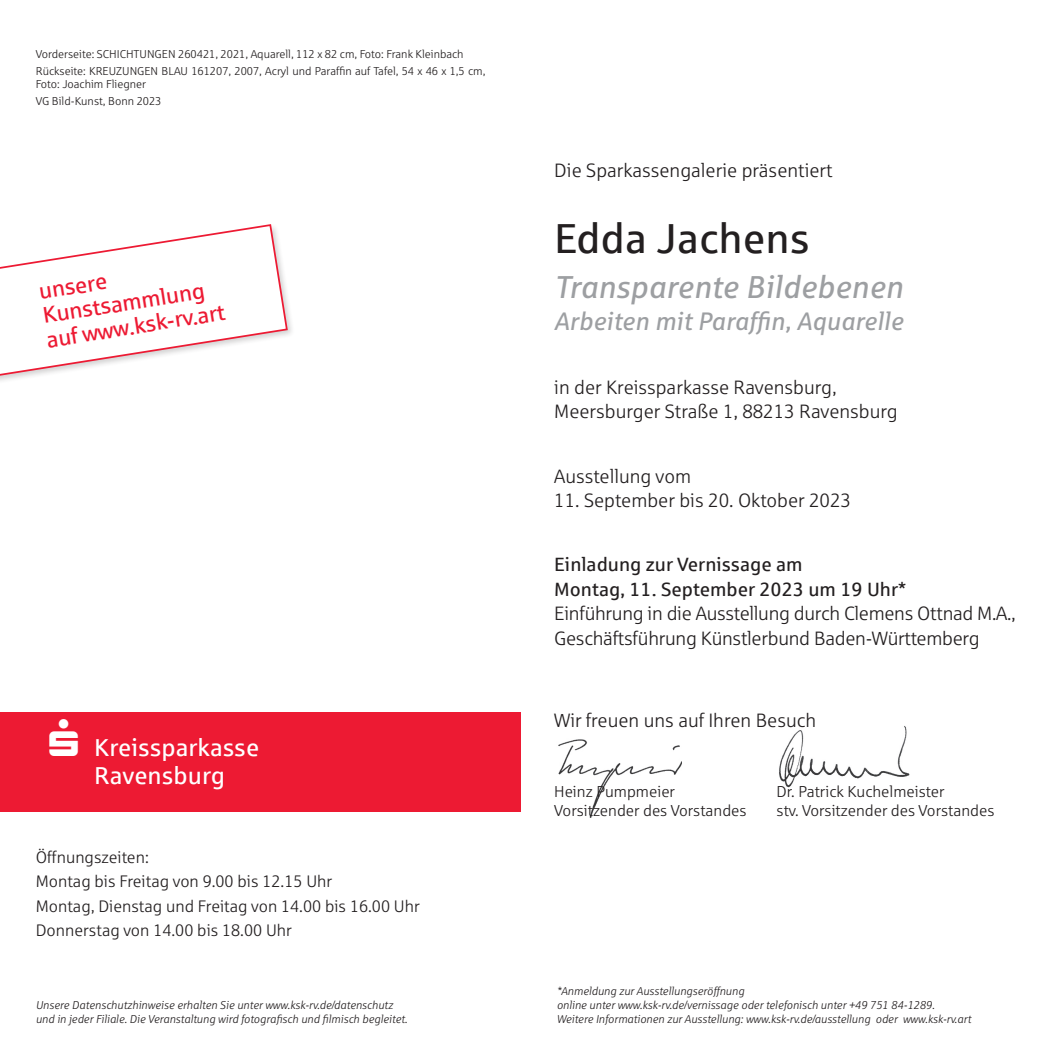
<style>
.page{position:relative;width:1042px;height:1042px;background:#fff}
.page>*{position:absolute;margin:0;border:0;box-sizing:border-box;transform-origin:0 0}
.t1{font:42px "Sparkasse Rg";color:#231f20}
.t2{font:italic 31.5px "Sparkasse Rg";color:#9d9fa2}
.t3{font:italic 25.2px "Sparkasse Rg";color:#9d9fa2}
.t4{font:24.5px/28px "Sparkasse Rg";color:#fff}
.t5{font:22.75px/24.5px "Sparkasse Rg";color:#ed1a33}
.t6{font:19.25px/24.5px "Sparkasse Lt";color:#231f20}
.t7{font:19.25px/24.5px "Sparkasse Rg";color:#231f20}
.t8{font:16.62px/24.5px "Sparkasse Lt";color:#231f20}
.t9{font:15.75px "Sparkasse Lt";color:#231f20}
.t10{font:italic 11.38px/14px "Sparkasse Lt";color:#231f20}
.t11{font:11.38px/17.2px "Sparkasse Lt";color:#231f20}
</style>
<div class="page">
<img style="left:779px;top:726px;width:131px;height:61px">
<img style="left:558px;top:739px;width:123px;height:78px">
<div style="left:0;top:712px;width:521px;height:99px;background:#ed1a33"></div>
<svg style="left:0;top:224px;width:289px;height:156px"></svg>
<p class="t11" style="left:36px;top:45px;width:451px">Vorderseite: SCHICHTUNGEN 260421, 2021, Aquarell, 112 x 82 cm, Foto: Frank Kleinbach<br>Rückseite: KREUZUNGEN BLAU 161207, 2007, Acryl und Paraffin auf Tafel, 54 x 46 x 1,5 cm,</p>
<p class="t11" style="left:36px;top:75px;width:127px">Foto: Joachim Fliegner<br>VG Bild-Kunst, Bonn 2023</p>
<h3 class="t5" style="left:37px;top:279px;width:182px;rotate:-9deg">unsere<br>Kunstsammlung auf www.ksk-rv.art</h3>
<h3 class="t4" style="left:94px;top:733px;width:166px">Kreissparkasse<br>Ravensburg</h3>
<h3 class="t8" style="left:36px;top:844px;width:385px">Öffnungszeiten:<br>Montag bis Freitag von 9.00 bis 12.15 Uhr<br>Montag, Dienstag und Freitag von 14.00 bis 16.00 Uhr Donnerstag von 14.00 bis 18.00 Uhr</h3>
<p class="t10" style="left:36px;top:998px;width:373px">Unsere Datenschutzhinweise erhalten Sie unter www.ksk-rv.de/datenschutz und in jeder Filiale. Die Veranstaltung wird fotografisch und filmisch begleitet.</p>
<h3 class="t6" style="left:554px;top:158px;width:280px">Die Sparkassengalerie präsentiert</h3>
<h1 class="t1" style="left:554px;top:213px;width:257px">Edda Jachens</h1>
<h2 class="t2" style="left:554px;top:268px;width:350px">Transparente Bildebenen</h2>
<h3 class="t3" style="left:554px;top:305px;width:350px">Arbeiten mit Paraffin, Aquarelle</h3>
<h3 class="t6" style="left:554px;top:375px;width:345px">in der Kreissparkasse Ravensburg,<br>Meersburger Straße 1, 88213 Ravensburg</h3>
<h3 class="t6" style="left:554px;top:463px;width:138px">Ausstellung vom</h3>
<h3 class="t6" style="left:554px;top:488px;width:298px">11. September bis 20. Oktober 2023</h3>
<h3 class="t7" style="left:554px;top:552px;width:353px">Einladung zur Vernissage am<br>Montag, 11. September 2023 um 19 Uhr*</h3>
<h3 class="t6" style="left:554px;top:601px;width:463px">Einführung in die Ausstellung durch Clemens Ottnad M.A.,<br>Geschäftsführung Künstlerbund Baden-Württemberg</h3>
<h3 class="t6" style="left:554px;top:708px;width:263px">Wir freuen uns auf Ihren Besuch</h3>
<h3 class="t9" style="left:554px;top:782px;width:122px">Heinz Pumpmeier</h3>
<h3 class="t9" style="left:776px;top:782px;width:169px">Dr. Patrick Kuchelmeister</h3>
<h3 class="t9" style="left:554px;top:801px;width:194px">Vorsitzender des Vorstandes</h3>
<h3 class="t9" style="left:776px;top:801px;width:219px">stv. Vorsitzender des Vorstandes</h3>
<p class="t10" style="left:557px;top:984px;width:416px">*Anmeldung zur Ausstellungseröffnung<br>online unter www.ksk-rv.de/vernissage oder telefonisch unter +49 751 84-1289.<br>Weitere Informationen zur Ausstellung: www.ksk-rv.de/ausstellung oder www.ksk-rv.art</p>
</div>
